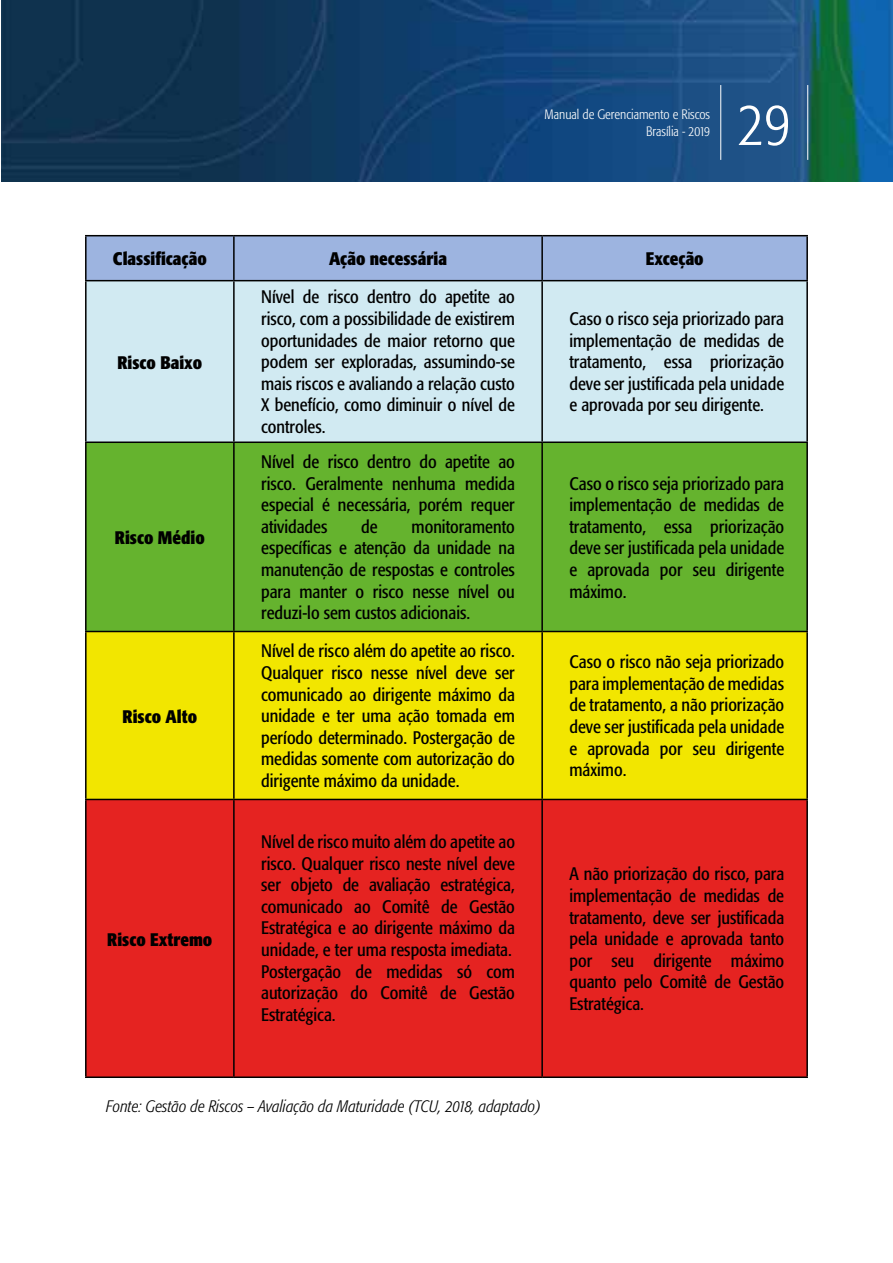
<style>
.page{position:relative;width:893px;height:1263px;background:#fff}
.page>*{position:absolute;margin:0;border:0;box-sizing:border-box;transform-origin:0 0}
.t1{font:300 condensed 60px "Formata";color:#fff}
.t2{font:condensed 18px/21.6px "Formata";color:#000;text-align:justify}
.t3{font:700 condensed 18px "Formata";color:#000}
.t4{font:italic 300 condensed 16.5px "Formata";color:#000}
.t5{font:300 condensed 13.5px/16.2px "Formata";color:#fff;text-align:right}
</style>
<div class="page">
<img style="left:1px;top:0;width:892px;height:181px">
<hr style="left:720px;top:85px;width:1px;height:75px;background:#fff">
<hr style="left:807px;top:85px;width:1px;height:75px;background:#fff">
<div style="left:87px;top:236px;width:719px;height:44px;background:#9db4e0"></div>
<div style="left:87px;top:281px;width:719px;height:160px;background:#d1eaf2"></div>
<div style="left:87px;top:443px;width:719px;height:188px;background:#65b32e"></div>
<div style="left:87px;top:632px;width:719px;height:167px;background:#f2e600"></div>
<div style="left:87px;top:800px;width:719px;height:276px;background:#e52321"></div>
<hr style="left:85px;top:281px;width:2px;height:160px;background:#000">
<hr style="left:233px;top:281px;width:2px;height:160px;background:#000">
<hr style="left:541px;top:281px;width:2px;height:160px;background:#000">
<hr style="left:806px;top:281px;width:2px;height:160px;background:#000">
<hr style="left:85px;top:441px;width:149px;height:2px;background:#000">
<hr style="left:85px;top:443px;width:2px;height:188px;background:#000">
<hr style="left:234px;top:441px;width:308px;height:2px;background:#000">
<hr style="left:233px;top:443px;width:2px;height:188px;background:#000">
<hr style="left:542px;top:441px;width:266px;height:2px;background:#000">
<hr style="left:541px;top:443px;width:2px;height:188px;background:#000">
<hr style="left:806px;top:443px;width:2px;height:188px;background:#000">
<hr style="left:85px;top:631px;width:149px;height:1px;background:#000">
<hr style="left:85px;top:632px;width:2px;height:167px;background:#000">
<hr style="left:234px;top:631px;width:308px;height:1px;background:#000">
<hr style="left:233px;top:632px;width:2px;height:167px;background:#000">
<hr style="left:542px;top:631px;width:266px;height:1px;background:#000">
<hr style="left:541px;top:632px;width:2px;height:167px;background:#000">
<hr style="left:806px;top:632px;width:2px;height:167px;background:#000">
<hr style="left:85px;top:799px;width:149px;height:1px;background:#000">
<hr style="left:85px;top:800px;width:2px;height:276px;background:#000">
<hr style="left:234px;top:799px;width:308px;height:1px;background:#000">
<hr style="left:233px;top:800px;width:2px;height:276px;background:#000">
<hr style="left:542px;top:799px;width:266px;height:1px;background:#000">
<hr style="left:541px;top:800px;width:2px;height:276px;background:#000">
<hr style="left:806px;top:800px;width:2px;height:276px;background:#000">
<hr style="left:85px;top:1076px;width:149px;height:2px;background:#000">
<hr style="left:234px;top:1076px;width:308px;height:2px;background:#000">
<hr style="left:542px;top:1076px;width:266px;height:2px;background:#000">
<hr style="left:85px;top:235px;width:149px;height:1px;background:#000">
<hr style="left:85px;top:236px;width:2px;height:44px;background:#000">
<hr style="left:85px;top:280px;width:149px;height:1px;background:#000">
<hr style="left:234px;top:235px;width:308px;height:1px;background:#000">
<hr style="left:233px;top:236px;width:2px;height:44px;background:#000">
<hr style="left:234px;top:280px;width:308px;height:1px;background:#000">
<hr style="left:542px;top:235px;width:266px;height:1px;background:#000">
<hr style="left:541px;top:236px;width:2px;height:44px;background:#000">
<hr style="left:806px;top:236px;width:2px;height:44px;background:#000">
<hr style="left:542px;top:280px;width:266px;height:1px;background:#000">
<p class="t5" style="left:544px;top:107px;width:167px">Manual de Gerenciamento e Riscos<br>Brasília - 2019</p>
<h1 class="t1" style="left:738px;top:89px;width:54px">29</h1>
<p class="t3" style="left:113px;top:248px;width:95px">Classificação</p>
<p class="t3" style="left:329px;top:248px;width:119px">Ação necessária</p>
<p class="t3" style="left:646px;top:248px;width:59px">Exceção</p>
<p class="t3" style="left:117px;top:351px;width:86px">Risco Baixo</p>
<p class="t3" style="left:115px;top:526px;width:91px">Risco Médio</p>
<p class="t3" style="left:123px;top:705px;width:76px">Risco Alto</p>
<p class="t3" style="left:107px;top:928px;width:107px">Risco Extremo</p>
<p class="t2" style="left:261px;top:286px;width:255px">Nível de risco dentro do apetite ao risco, com a possibilidade de existirem oportunidades de maior retorno que podem ser exploradas, assumindo-se mais riscos e avaliando a relação custo X benefício, como diminuir o nível de controles.</p>
<p class="t2" style="left:261px;top:451px;width:255px">Nível de risco dentro do apetite ao risco. Geralmente nenhuma medida especial é necessária, porém requer atividades</p>
<p class="t2" style="left:361px;top:516px;width:18px">de</p>
<p class="t2" style="left:261px;top:516px;width:255px;text-indent:150px">monitoramento específicas e atenção da unidade na manutenção de respostas e controles para manter o risco nesse nível ou reduzi-lo sem custos adicionais.</p>
<p class="t2" style="left:569px;top:308px;width:216px">Caso o risco seja priorizado para implementação de medidas de tratamento, essa priorização deve ser justificada pela unidade e aprovada por seu dirigente.</p>
<p class="t2" style="left:569px;top:473px;width:216px">Caso o risco seja priorizado para implementação de medidas de tratamento, essa priorização deve ser justificada pela unidade e aprovada por seu dirigente máximo.</p>
<p class="t2" style="left:261px;top:640px;width:255px">Nível de risco além do apetite ao risco.<br>Qualquer risco nesse nível deve ser comunicado ao dirigente máximo da unidade e ter uma ação tomada em período determinado. Postergação de medidas somente com autorização do dirigente máximo da unidade.</p>
<p class="t2" style="left:569px;top:651px;width:216px">Caso o risco não seja priorizado para implementação de medidas de tratamento, a não priorização deve ser justificada pela unidade e aprovada por seu dirigente máximo.</p>
<p class="t2" style="left:261px;top:831px;width:255px;text-align:left">Nível de risco muito além do apetite ao risco. Qualquer risco neste nível deve ser objeto de avaliação estratégica, comunicado ao Comitê de Gestão<br>Estratégica e ao dirigente máximo da unidade, e ter uma resposta imediata.<br>Postergação de medidas só com autorização do Comitê de Gestão<br>Estratégica.</p>
<p class="t2" style="left:569px;top:863px;width:216px">A não priorização do risco, para implementação de medidas de tratamento, deve ser justificada pela unidade e aprovada tanto por seu dirigente máximo quanto pelo Comitê de Gestão Estratégica.</p>
<p class="t4" style="left:106px;top:1097px;width:436px">Fonte: Gestão de Riscos – Avaliação da Maturidade (TCU, 2018, adaptado)</p>
</div>
